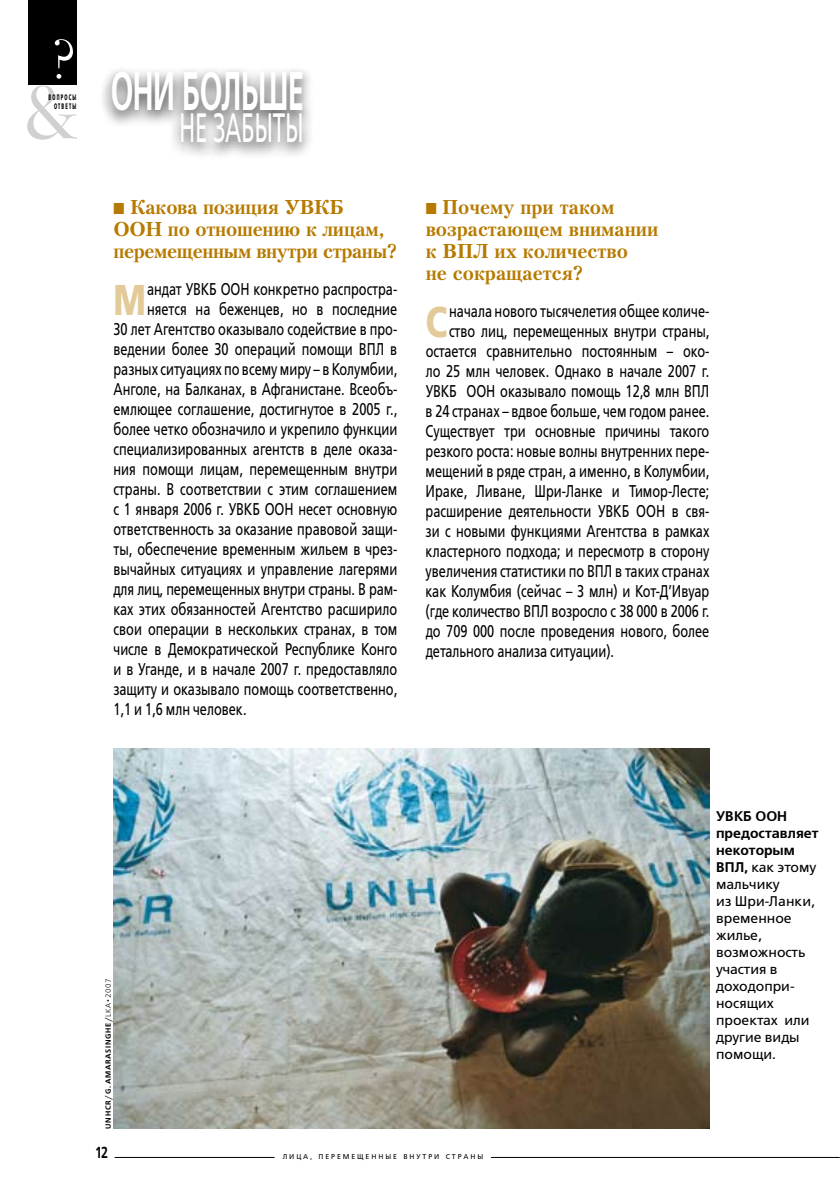
<style>
.page{position:relative;width:840px;height:1191px;background:#fff}
.page>*{position:absolute;margin:0;border:0;box-sizing:border-box;transform-origin:0 0}
.t1{font:700 54.2px "Free Set C";letter-spacing:-.02em;color:#fff;scale:.54 1}
.t2{font:42.8px "Free Set Bold C";color:#e2ca99;scale:.75 1}
.t3{font:41px "Free Set C";color:#fff;scale:.55 1}
.t4{font:700 20px/22px "Petersburg C";color:#b77a00}
.t5{font:17px/20px "Free Set C";color:#000;text-align:justify;scale:.75 1}
.t6{font:700 16px "Free Set C";color:#000;scale:.75 1}
.t7{font:14px/17px "Free Set C";color:#000}
.t8{font:8px/9px "Free Set Bold C";letter-spacing:.3em;color:#000;text-align:right;scale:.5 1}
.t9{font:7.4px "Free Set Demi Bold C";letter-spacing:.095em;color:#000}
.t10{font:7px "Free Set C";letter-spacing:.275em;color:#000}
.s1{font-family:"Free Set Light C"}
.s2{font-weight:700}
</style>
<div class="page">
<hr style="left:115px;top:1157px;width:159px;height:1px;background:#000">
<hr style="left:490px;top:1157px;width:349px;height:1px;background:#000">
<img style="left:113px;top:748px;width:596px;height:380px">
<div style="left:99px;top:65px;width:260px;height:138px;background:#000;opacity:.8"></div>
<div style="left:28px;top:0;width:48px;height:85px;background:#000"></div>
<svg style="left:55px;top:39px;width:18px;height:40px"></svg>
<svg style="left:27px;top:85px;width:50px;height:55px"></svg>
<p class="t8" style="left:48px;top:92px;width:57px">ВОПРОСЫ<br>ОТВЕТЫ</p>
<h1 class="t1" style="left:111px;top:61px;width:359px">ОНИ БОЛЬШЕ</h1>
<h3 class="t3" style="left:179px;top:105px;width:166px">НЕ ЗАБЫТЫ</h3>
<p class="t4" style="left:113px;top:195px;width:285px">■ Какова позиция УВКБ<br>ООН по отношению к лицам, перемещенным внутри страны?</p>
<h2 class="t2" style="left:113px;top:276px;width:45px">М</h2>
<p class="t5" style="left:147px;top:279px;width:112px">андат УВ КБ ООН</p>
<p class="t5" style="left:253px;top:279px;width:193px">конкретно распростра-</p>
<p class="t5" style="left:147px;top:299px;width:335px">няется на беженцев, но в последние</p>
<p class="t5" style="left:113px;top:319px;width:379px">30 лет Агентство оказывало содействие в про-</p>
<p class="t5" style="left:113px;top:339px;width:379px">ведении более 30 операций помощи ВПЛ в</p>
<p class="t5" style="left:113px;top:359px;width:379px">разных ситуациях по всему миру – в Колумбии,</p>
<p class="t5" style="left:113px;top:379px;width:379px">Анголе, на Балканах, в Афганистане. Всеобъ-</p>
<p class="t5" style="left:113px;top:399px;width:379px">емлющее соглашение, достигнутое в 2005 г.,</p>
<p class="t5" style="left:113px;top:419px;width:379px">более четко обозначило и укрепило функции</p>
<p class="t5" style="left:113px;top:439px;width:379px">специализированных агентств в деле оказа-</p>
<p class="t5" style="left:113px;top:459px;width:379px">ния помощи лицам, перемещенным внутри</p>
<p class="t5" style="left:113px;top:479px;width:379px">страны. В соответствии с этим соглашением</p>
<p class="t5" style="left:113px;top:499px;width:215px">с 1 января 2006 г. УВ КБ ООН</p>
<p class="t5" style="left:113px;top:499px;width:379px;text-indent:185px">несет основную ответственность за оказание правовой защи&shy;ты, обеспечение временным жильем в чрез&shy;вычайных ситуациях и управление лагерями для лиц, перемещенных внутри страны. В рам&shy;ках этих обязанностей Агентство расширило свои операции в нескольких странах, в том числе в Демократической Республике Конго и в Уганде, и в начале 2007 г. предоставляло защиту и оказывало помощь соответственно, 1,1 и 1,6 млн человек.</p>
<p class="t4" style="left:425px;top:195px;width:234px">■ Почему при таком возрастающем внимании к ВПЛ их количество<br>не сокращается?</p>
<h2 class="t2" style="left:425px;top:298px;width:30px">С</h2>
<p class="t5" style="left:449px;top:301px;width:348px">начала нового тысячелетия общее количе-</p>
<p class="t5" style="left:449px;top:321px;width:348px">ство лиц, перемещенных внутри страны,</p>
<p class="t5" style="left:425px;top:341px;width:379px">остается сравнительно постоянным – око-</p>
<p class="t5" style="left:425px;top:361px;width:379px">ло 25 млн человек. Однако в начале 2007 г.</p>
<p class="t5" style="left:425px;top:381px;width:68px">УВКБ ООН</p>
<p class="t5" style="left:425px;top:381px;width:379px;text-indent:75px">оказывало помощь 12,8 млн ВПЛ в 24 странах – вдвое больше, чем годом ранее.<br>Существует три основные причины такого резкого роста: новые волны внутренних пере&shy;мещений в ряде стран, а именно, в Колумбии, Ираке, Ливане, Шри-Ланке и Тимор-Лесте; расширение деятельности УВ КБ ООН</p>
<p class="t5" style="left:425px;top:501px;width:379px;text-indent:246px">в свя&shy;зи с новыми функциями Агентства в рамках кластерного подхода; и пересмотр в сторону увеличения статистики по ВПЛ в таких странах как Колумбия (сейчас – 3 млн) и Кот-Д’Ивуар (где количество ВПЛ возросло с 38 000 в 2006 г. до 709 000 после проведения нового, более детального анализа ситуации).</p>
<p class="t9" style="left:104px;top:1128px;width:152px;rotate:-90deg">UNHCR/g. amarasinghe/<span class="s1">lka•2007</span></p>
<p class="t6" style="left:96px;top:1143px;width:18px">12</p>
<p class="t10" style="left:282px;top:1153px;width:202px">ЛИЦА, перемещенные внутри стра ны</p>
<p class="t7" style="left:715px;top:807px;width:104px"><span class="s2">УВКБ ООН предоставляет некоторым<br>ВПЛ,</span> как этому мальчику<br>из Шри-Ланки, временное жилье, возможность участия в доходопри&shy;носящих проектах или другие виды помощи.</p>
</div>
